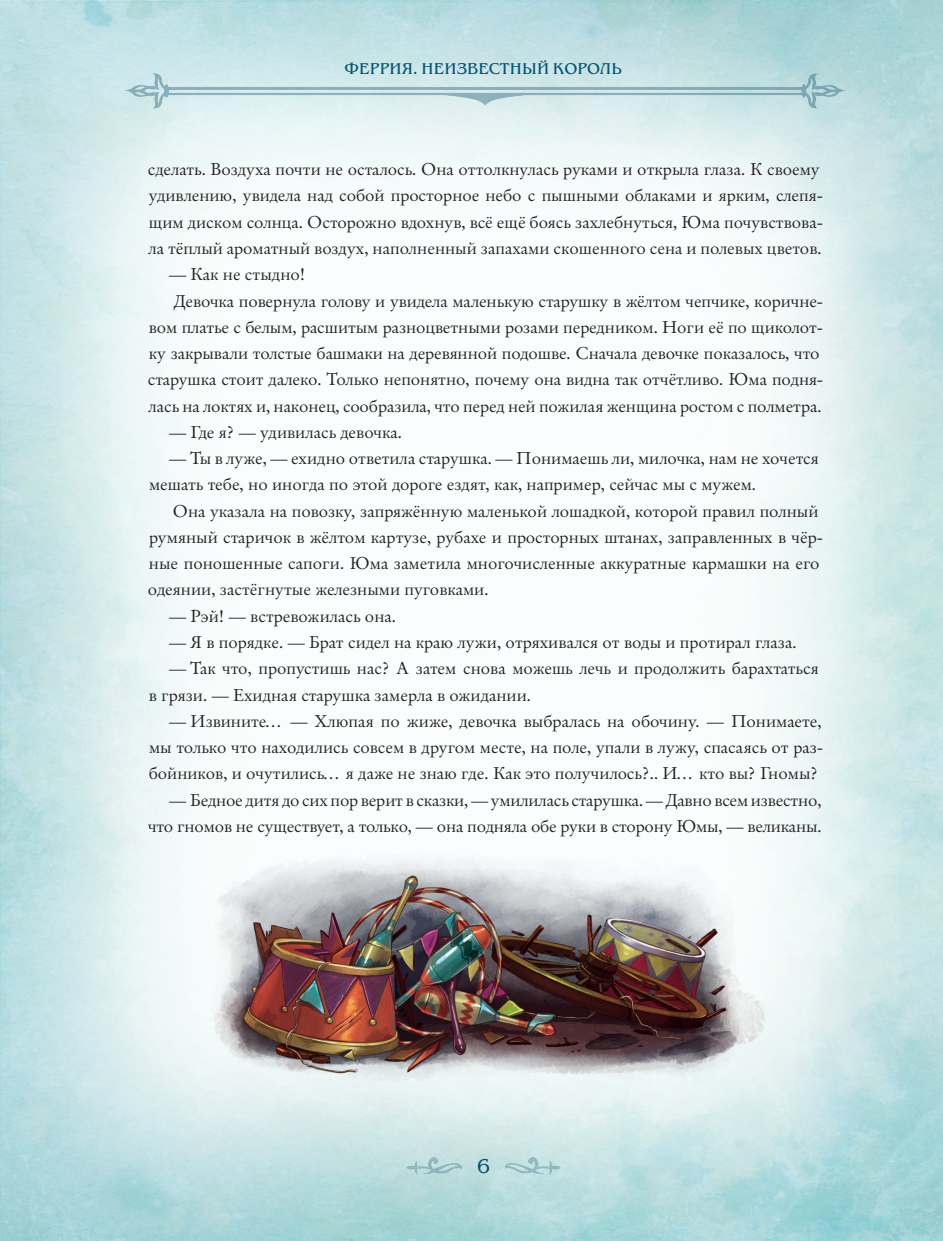
<style>
.page{position:relative;width:943px;height:1241px;background:#fff}
.page>*{position:absolute;margin:0;border:0;box-sizing:border-box;transform-origin:0 0}
.t1{font:19.78px "Benguiat Book ITC";color:#005571}
.t2{font:17.15px/26.2px "Original Garamond BT";color:#231f20}
.t3{font:15.4px "Benguiat Book ITC";letter-spacing:.01em;color:#005571}
</style>
<div class="page">
<img style="left:201px;top:845px;width:563px;height:236px">
<img style="left:404px;top:1155px;width:57px;height:21px">
<img style="left:505px;top:1155px;width:57px;height:21px">
<img style="left:111px;top:68px;width:745px;height:51px">
<p class="t3" style="left:344px;top:60px;width:279px">ФЕРРИЯ. НЕИЗВЕСТНЫЙ КОРОЛЬ</p>
<p class="t2" style="left:148px;top:158px;width:676px">сделать. Воздуха почти не осталось. Она оттолкнулась руками и открыла глаза. К своему удивлению, увидела над собой просторное небо с пышными облаками и ярким, слепя&shy;щим диском солнца. Осторожно вдохнув, всё ещё боясь захлебнуться, Юма почувствова&shy;ла тёплый ароматный воздух, наполненный запахами скошенного сена и полевых цветов.</p>
<p class="t2" style="left:169px;top:263px;width:138px">— Как не стыдно!</p>
<p class="t2" style="left:174px;top:289px;width:651px">Девочка повернула голову и увидела маленькую старушку в жёлтом чепчике, коричне-</p>
<p class="t2" style="left:149px;top:315px;width:675px">вом платье с белым, расшитым разноцветными розами передником. Ноги её по щиколот-</p>
<p class="t2" style="left:149px;top:342px;width:672px">ку закрывали толстые башмаки на деревянной подошве. Сначала девочке показалось, что</p>
<p class="t2" style="left:148px;top:368px;width:676px">старушка стоит далеко. Только непонятно, почему она видна так отчётливо. Юма подня-</p>
<p class="t2" style="left:149px;top:394px;width:674px">лась на локтях и, наконец, сообразила, что перед ней пожилая женщина ростом с полметра.</p>
<p class="t2" style="left:169px;top:420px;width:234px">— Где я? — удивилась девочка.</p>
<p class="t2" style="left:149px;top:447px;width:671px;text-indent:20px">— Ты в луже, — ехидно ответила старушка. — Понимаешь ли, милочка, нам не хочется мешать тебе, но иногда по этой дороге ездят, как, например, сейчас мы с мужем.</p>
<p class="t2" style="left:148px;top:499px;width:676px;text-indent:25px">Она указала на повозку, запряжённую маленькой лошадкой, которой правил полный румяный старичок в жёлтом картузе, рубахе и просторных штанах, заправленных в чёр&shy;ные поношенные сапоги. Юма заметила многочисленные аккуратные кармашки на его одеянии, застёгнутые железными пуговками.</p>
<p class="t2" style="left:169px;top:604px;width:228px">— Рэй! — встревожилась она.</p>
<p class="t2" style="left:169px;top:630px;width:629px">— Я в порядке. — Брат сидел на краю лужи, отряхивался от воды и протирал глаза.</p>
<p class="t2" style="left:149px;top:657px;width:671px;text-indent:20px">— Так что, пропустишь нас? А затем снова можешь лечь и продолжить барахтаться в грязи. — Ехидная старушка замерла в ожидании.</p>
<p class="t2" style="left:149px;top:709px;width:676px;text-align:justify;text-indent:20px">— Извините… — Хлюпая по жиже, девочка выбралась на обочину. — Понимаете, мы только что находились совсем в другом месте, на поле, упали в лужу, спасаясь от раз&shy;бойников, и очутились… я даже не знаю где. Как это получилось?.. И… кто вы? Гномы?</p>
<p class="t2" style="left:148px;top:788px;width:675px;text-align:right">— Бедное дитя до сих пор верит в сказки, — умилилась старушка. — Давно всем известно, что гномов не существует, а только, — она подняла обе руки в сторону Юмы, — великаны.</p>
<p class="t1" style="left:477px;top:1155px;width:14px">6</p>
</div>
